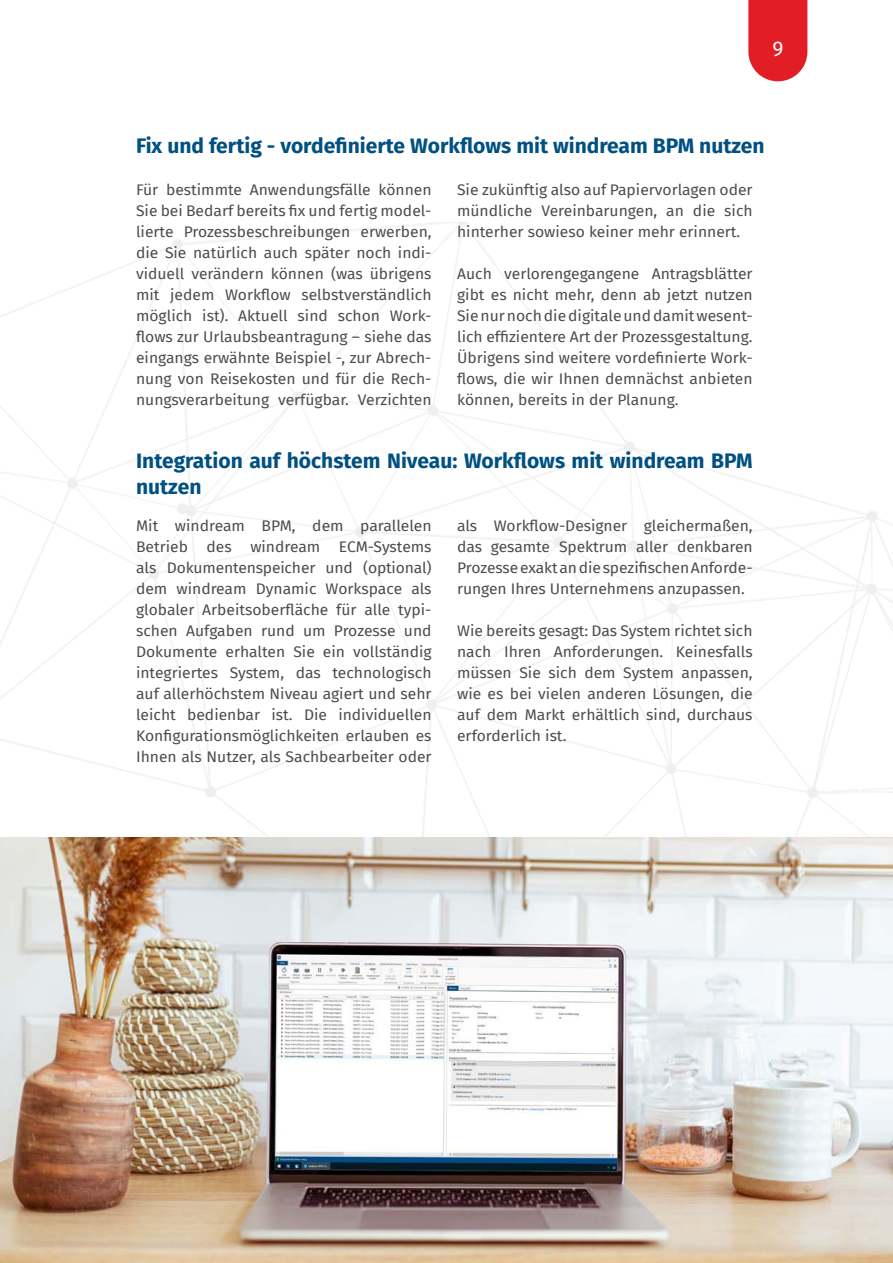
<style>
.page{position:relative;width:893px;height:1263px;background:#fff}
.page>*{position:absolute;margin:0;border:0;box-sizing:border-box;transform-origin:0 0}
.Überschrift_1{font:700 21px/26.2px "Fira Sans";color:#015082}
.t1{font:21px "Fira Sans";color:#fff}
.Fließext{font:15px/21px "Fira Sans";color:#4b4c4d;text-align:justify;scale:1.04 1}
</style>
<div class="page">
<img style="left:0;top:222px;width:893px;height:616px">
<img style="left:0;top:838px;width:893px;height:425px">
<svg style="left:748px;top:0;width:59px;height:81px;background:#e52e37"></svg>
<h1 class="t1" style="left:772px;top:33px;width:13px">9</h1>
<p class="Überschrift_1" style="left:136px;top:131px;width:630px">Fix und fertig - vordefinierte Workflows mit windream BPM nutzen</p>
<p class="Fließext" style="left:136px;top:179px;width:286px">Für bestimmte Anwendungsfälle können Sie bei Bedarf bereits fix und fertig model&shy;lierte Prozessbeschreibungen erwerben, die Sie natürlich auch später noch indi&shy;viduell verändern können (was übrigens mit jedem Workflow selbstverständlich möglich ist). Aktuell sind schon Work&shy;flows zur Urlaubsbeantragung – siehe das eingangs erwähnte Beispiel -, zur Abrech&shy;nung von Reisekosten und für die Rech&shy;nungsverarbeitung verfügbar. Verzichten</p>
<p class="Fließext" style="left:457px;top:179px;width:286px">Sie zukünftig also auf Papiervorlagen oder mündliche Vereinbarungen, an die sich hinterher sowieso keiner mehr erinnert.</p>
<p class="Fließext" style="left:457px;top:263px;width:286px">Auch verlorengegangene Antragsblätter gibt es nicht mehr, denn ab jetzt nutzen Sie nur noch die digitale und damit wesent&shy;lich effizientere Art der Prozessgestaltung.<br>Übrigens sind weitere vordefinierte Work&shy;flows, die wir Ihnen demnächst anbieten können, bereits in der Planung.</p>
<p class="Überschrift_1" style="left:136px;top:446px;width:618px">Integration auf höchstem Niveau: Workflows mit windream BPM nutzen</p>
<p class="Fließext" style="left:136px;top:515px;width:286px">Mit windream BPM, dem parallelen Betrieb des windream ECM-Systems als Dokumentenspeicher und (optional) dem windream Dynamic Workspace als globaler Arbeitsoberfläche für alle typi&shy;schen Aufgaben rund um Prozesse und Dokumente erhalten Sie ein vollständig integriertes System, das technologisch auf allerhöchstem Niveau agiert und sehr leicht bedienbar ist. Die individuellen Konfigurationsmöglichkeiten erlauben es Ihnen als Nutzer, als Sachbearbeiter oder</p>
<p class="Fließext" style="left:457px;top:515px;width:286px">als Workflow-Designer gleichermaßen, das gesamte Spektrum aller denkbaren Prozesse exakt an die spezifischen Anforde&shy;rungen Ihres Unternehmens anzupassen.</p>
<p class="Fließext" style="left:457px;top:620px;width:286px">Wie bereits gesagt: Das System richtet sich nach Ihren Anforderungen. Keinesfalls müssen Sie sich dem System anpassen, wie es bei vielen anderen Lösungen, die auf dem Markt erhältlich sind, durchaus erforderlich ist.</p>
</div>
